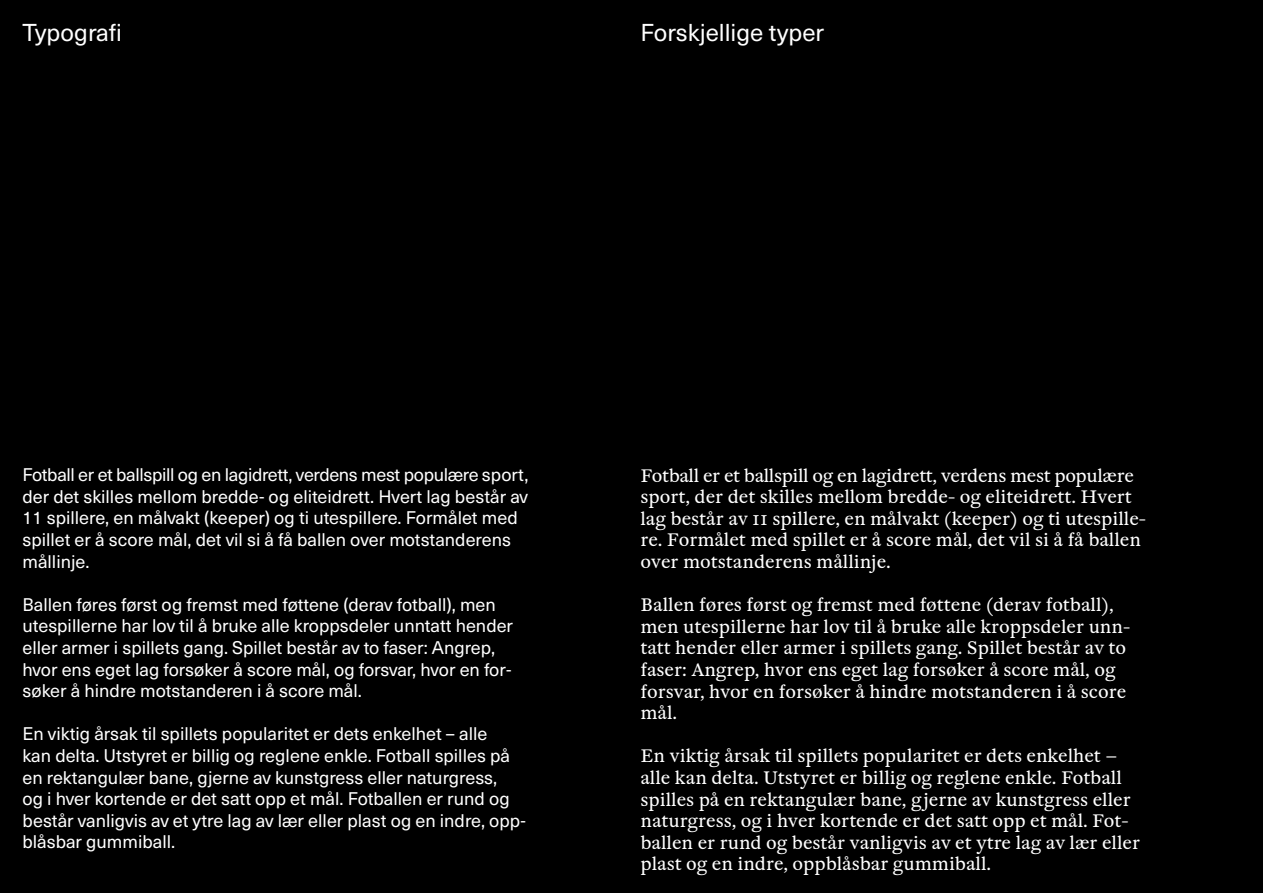
<style>
.page{position:relative;width:1263px;height:893px;background:#000}
.page>*{position:absolute;margin:0;border:0;box-sizing:border-box;transform-origin:0 0}
.Unica_Reg_16{font:24px "Neue Haas Unica W1 G";color:#fff}
.Unica_Reg_12{font:18px/21.6px "William Text Std";color:#fff}
.Unica_Reg_12-2{font:18px/21.6px "Neue Haas Unica W1 G";color:#fff}
</style>
<div class="page">
<p class="Unica_Reg_16" style="left:22px;top:15px;width:101px">Typografi</p>
<p class="Unica_Reg_16" style="left:640px;top:15px;width:185px">Forskjellige typer</p>
<p class="Unica_Reg_12-2" style="left:22px;top:463px;width:507px">Fotball er et ballspill og en lagidrett, verdens mest populære sport, der det skilles mellom bredde- og eliteidrett. Hvert lag består av 11 spillere, en målvakt (keeper) og ti utespillere. Formålet med spillet er å score mål, det vil si å få ballen over motstanderens mållinje.</p>
<p class="Unica_Reg_12-2" style="left:22px;top:593px;width:492px">Ballen føres først og fremst med føttene (derav fotball), men utespillerne har lov til å bruke alle kroppsdeler unntatt hender eller armer i spillets gang. Spillet består av to faser: Angrep, hvor ens eget lag forsøker å score mål, og forsvar, hvor en for&shy;søker å hindre motstanderen i å score mål.</p>
<p class="Unica_Reg_12-2" style="left:22px;top:722px;width:505px">En viktig årsak til spillets popularitet er dets enkelhet – alle<br>kan delta. Utstyret er billig og reglene enkle. Fotball spilles på en rektangulær bane, gjerne av kunstgress eller naturgress,<br>og i hver kortende er det satt opp et mål. Fotballen er rund og består vanligvis av et ytre lag av lær eller plast og en indre, opp&shy;blåsbar gummiball.</p>
<p class="Unica_Reg_12" style="left:640px;top:465px;width:507px">Fotball er et ballspill og en lagidrett, verdens mest populære sport, der det skilles mellom bredde- og eliteidrett. Hvert lag består av 11 spillere, en målvakt (keeper) og ti utespille&shy;re. Formålet med spillet er å score mål, det vil si å få ballen over motstanderens mållinje.</p>
<p class="Unica_Reg_12" style="left:640px;top:594px;width:491px">Ballen føres først og fremst med føttene (derav fotball), men utespillerne har lov til å bruke alle kroppsdeler unn&shy;tatt hender eller armer i spillets gang. Spillet består av to faser: Angrep, hvor ens eget lag forsøker å score mål, og forsvar, hvor en forsøker å hindre motstanderen i å score mål.</p>
<p class="Unica_Reg_12" style="left:640px;top:746px;width:501px">En viktig årsak til spillets popularitet er dets enkelhet – alle kan delta. Utstyret er billig og reglene enkle. Fotball spilles på en rektangulær bane, gjerne av kunstgress eller naturgress, og i hver kortende er det satt opp et mål. Fot&shy;ballen er rund og består vanligvis av et ytre lag av lær eller plast og en indre, oppblåsbar gummiball.</p>
</div>
